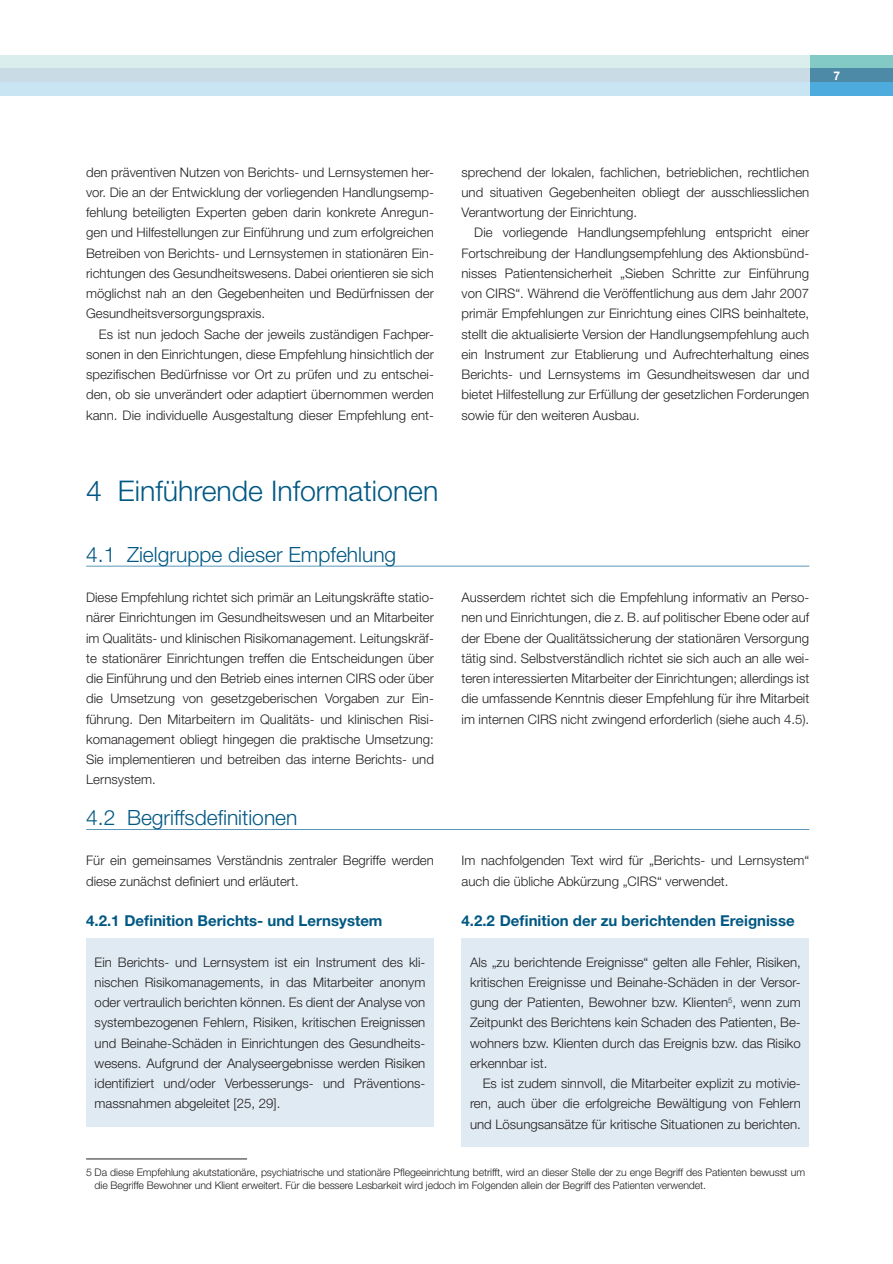
<style>
.page{position:relative;width:893px;height:1264px;background:#fff}
.page>*{position:absolute;margin:0;border:0;box-sizing:border-box;transform-origin:0 0}
._1_Headline{font:300 28.5px "Helvetica Neue";color:#005883}
.Subline{font:300 21px "Helvetica Neue";color:#005883}
.Untersubline{font:700 15px "Helvetica Neue";color:#005883}
.Copy{font:300 13.2px/20.2px "Helvetica Neue";color:#231f20;text-align:justify}
.t1{font:700 12px "Helvetica Neue";color:#fff}
.Tabelle_9_Pt{font:300 10.5px/13.5px "Helvetica Neue";letter-spacing:-.01em;color:#231f20}
</style>
<div class="page">
<div style="left:0;top:55px;width:893px;height:14px;background:#83c9c6"></div>
<div style="left:0;top:69px;width:893px;height:13px;background:#4d8aa8"></div>
<div style="left:0;top:82px;width:893px;height:14px;background:#4dacdd"></div>
<svg style="left:0;top:55px;width:809px;height:41px"></svg>
<hr style="left:86px;top:1158px;width:161px;height:1px;background:#231f20">
<div style="left:461px;top:938px;width:348px;height:209px;background:#e0eaf2"></div>
<div style="left:86px;top:938px;width:348px;height:189px;background:#e0eaf2"></div>
<hr style="left:86px;top:566px;width:723px;height:1px;background:#5b98ba">
<hr style="left:86px;top:829px;width:723px;height:1px;background:#5b98ba">
<p class="t1" style="left:833px;top:69px;width:8px">7</p>
<p class="Copy" style="left:86px;top:161px;width:349px">den präventiven Nutzen von Berichts- und Lernsystemen her&shy;vor. Die an der Entwicklung der vorliegenden Handlungsemp&shy;fehlung beteiligten Experten geben darin konkrete Anregun&shy;gen und Hilfestellungen zur Einführung und zum erfolgreichen Betreiben von Berichts- und Lernsystemen in stationären Ein&shy;richtungen des Gesundheitswesens. Dabei orientieren sie sich möglichst nah an den Gegebenheiten und Bedürfnissen der Gesundheitsversorgungspraxis.</p>
<p class="Copy" style="left:86px;top:323px;width:349px;text-indent:13px">Es ist nun jedoch Sache der jeweils zuständigen Fachper&shy;sonen in den Einrichtungen, diese Empfehlung hinsichtlich der spezifischen Bedürfnisse vor Ort zu prüfen und zu entschei&shy;den, ob sie unverändert oder adaptiert übernommen werden kann. Die individuelle Ausgestaltung dieser Empfehlung ent-</p>
<p class="_1_Headline" style="left:86px;top:473px;width:354px">4 Einführende Informationen</p>
<p class="Subline" style="left:86px;top:541px;width:312px">4.1 Zielgruppe dieser Empfehlung</p>
<p class="Copy" style="left:461px;top:161px;width:349px">sprechend der lokalen, fachlichen, betrieblichen, rechtlichen und situativen Gegebenheiten obliegt der ausschliesslichen Verantwortung der Einrichtung.</p>
<p class="Copy" style="left:461px;top:222px;width:349px;text-indent:13px">Die vorliegende Handlungsempfehlung entspricht einer Fortschreibung der Handlungsempfehlung des Aktionsbünd&shy;nisses Patientensicherheit „Sieben Schritte zur Einführung von CIRS“. Während die Veröffentlichung aus dem Jahr 2007 primär Empfehlungen zur Einrichtung eines CIRS beinhaltete, stellt die aktualisierte Version der Handlungsempfehlung auch ein Instrument zur Etablierung und Aufrechterhaltung eines Berichts- und Lernsystems im Gesundheitswesen dar und bietet Hilfestellung zur Erfüllung der gesetzlichen Forderungen sowie für den weiteren Ausbau.</p>
<p class="Copy" style="left:86px;top:587px;width:349px">Diese Empfehlung richtet sich primär an Leitungskräfte statio&shy;närer Einrichtungen im Gesundheitswesen und an Mitarbeiter im Qualitäts- und klinischen Risikomanagement. Leitungskräf&shy;te stationärer Einrichtungen treffen die Entscheidungen über die Einführung und den Betrieb eines internen CIRS oder über die Umsetzung von gesetzgeberischen Vorgaben zur Ein&shy;führung. Den Mitarbeitern im Qualitäts- und klinischen Risi&shy;komanagement obliegt hingegen die praktische Umsetzung:<br>Sie implementieren und betreiben das interne Berichts- und Lernsystem.</p>
<p class="Copy" style="left:461px;top:587px;width:349px">Ausserdem richtet sich die Empfehlung informativ an Perso&shy;nen und Einrichtungen, die z. B. auf politischer Ebene oder auf der Ebene der Qualitätssicherung der stationären Versorgung tätig sind. Selbstverständlich richtet sie sich auch an alle wei&shy;teren interessierten Mitarbeiter der Einrichtungen; allerdings ist die umfassende Kenntnis dieser Empfehlung für ihre Mitarbeit im internen CIRS nicht zwingend erforderlich (siehe auch 4.5).</p>
<p class="Subline" style="left:86px;top:804px;width:213px">4.2 Begriffsdefinitionen</p>
<p class="Copy" style="left:86px;top:850px;width:349px">Für ein gemeinsames Verständnis zentraler Begriffe werden diese zunächst definiert und erläutert.</p>
<p class="Untersubline" style="left:86px;top:911px;width:298px">4.2.1 Definition Berichts- und Lernsystem</p>
<p class="Copy" style="left:95px;top:951px;width:332px">Ein Berichts- und Lernsystem ist ein Instrument des kli&shy;nischen Risikomanagements, in das Mitarbeiter anonym oder vertraulich berichten können. Es dient der Analyse von systembezogenen Fehlern, Risiken, kritischen Ereignissen und Beinahe-Schäden in Einrichtungen des Gesundheits&shy;wesens. Aufgrund der Analyseergebnisse werden Risiken identifiziert und/oder Verbesserungs- und Präventions&shy;massnahmen abgeleitet [25, 29].</p>
<p class="Copy" style="left:461px;top:850px;width:349px">Im nachfolgenden Text wird für „Berichts- und Lernsystem“ auch die übliche Abkürzung „CIRS“ verwendet.</p>
<p class="Untersubline" style="left:461px;top:911px;width:334px">4.2.2 Definition der zu berichtenden Ereignisse</p>
<p class="Copy" style="left:470px;top:951px;width:332px">Als „zu berichtende Ereignisse“ gelten alle Fehler, Risiken, kritischen Ereignisse und Beinahe-Schäden in der Versor&shy;gung der Patienten, Bewohner bzw. Klienten<sup>5</sup>, wenn zum Zeitpunkt des Berichtens kein Schaden des Patienten, Be&shy;wohners bzw. Klienten durch das Ereignis bzw. das Risiko erkennbar ist.</p>
<p class="Copy" style="left:470px;top:1073px;width:332px;text-indent:13px">Es ist zudem sinnvoll, die Mitarbeiter explizit zu motivie&shy;ren, auch über die erfolgreiche Bewältigung von Fehlern und Lösungsansätze für kritische Situationen zu berichten.</p>
<p class="Tabelle_9_Pt" style="left:95px;top:1165px;width:712px;text-indent:-9px">5 Da diese Empfehlung akutstationäre, psychiatrische und stationäre Pflegeeinrichtung betrifft, wird an dieser Stelle der zu enge Begriff des Patienten bewusst um die Begriffe Bewohner und Klient erweitert. Für die bessere Lesbarkeit wird jedoch im Folgenden allein der Begriff des Patienten verwendet.</p>
</div>
